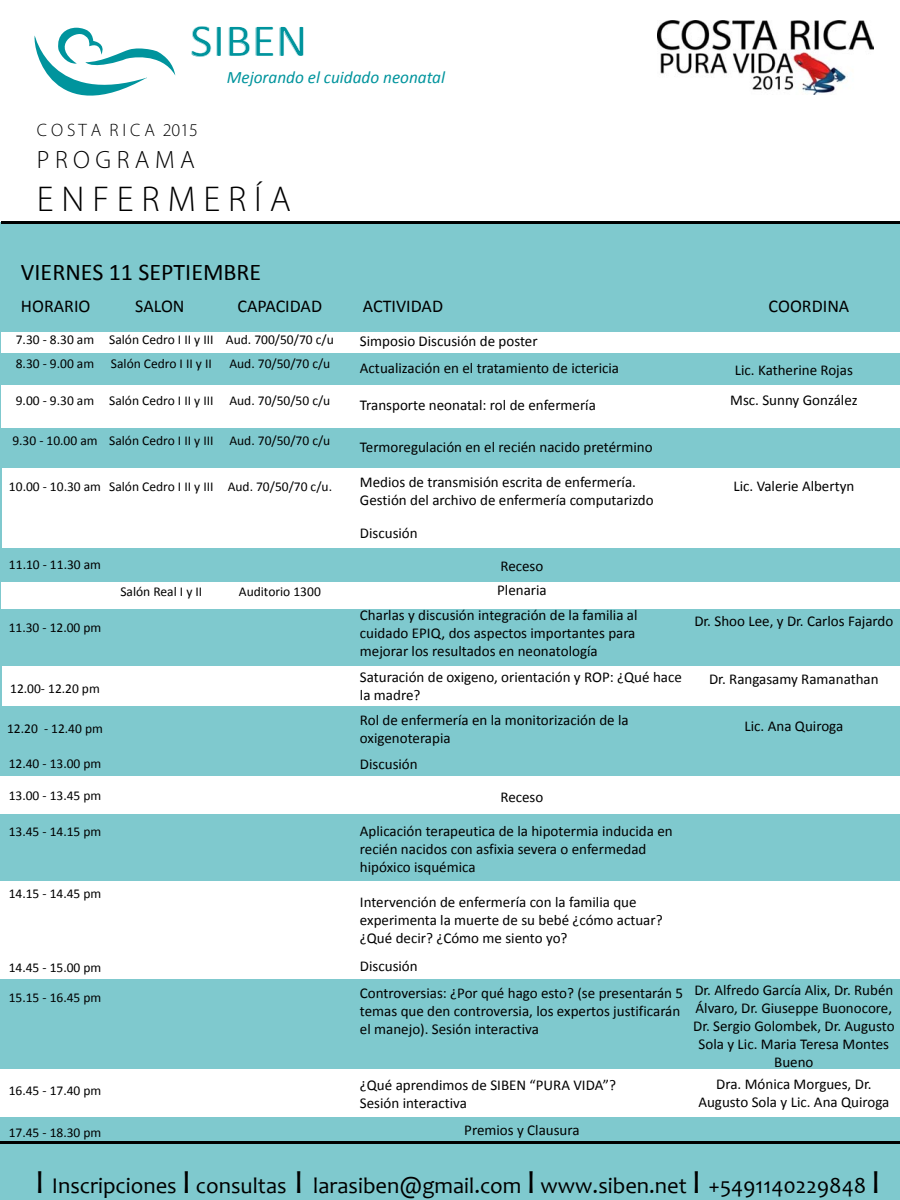
<style>
.page{position:relative;width:900px;height:1200px;background:#fff}
.page>*{position:absolute;margin:0;border:0;box-sizing:border-box;transform-origin:0 0}
.t1{font:46.5px "Calibri";color:#00949d;scale:1.06 1}
.t2{font:300 36px "Myriad Pro";color:#000}
.t3{font:300 25.05px "Myriad Pro";color:#000}
.t4{font:24px "Calibri";color:#000}
.t5{font:22.65px "Candara";color:#000}
.t6{font:18px "Calibri";color:#000}
.t7{font:300 18px "Myriad Pro";color:#000}
.t8{font:italic 17.4px "Calibri";color:#00949d}
.t9{font:15px/18px "Calibri";color:#000}
.t10{font:13.5px/23.7px "Calibri";color:#000}
.s1{font-size:33.9px}
</style>
<div class="page">
<div style="left:0;top:222px;width:899px;height:978px;background:#7fc9ce"></div>
<hr style="left:1px;top:221px;width:899px;height:2px;background:#000">
<img style="left:657px;top:20px;width:216px;height:75px">
<svg style="left:34px;top:28px;width:141px;height:68px"></svg>
<div style="left:1px;top:1069px;width:899px;height:47px;background:#fff"></div>
<div style="left:1px;top:881px;width:899px;height:97px;background:#fff"></div>
<div style="left:1px;top:777px;width:899px;height:37px;background:#fff"></div>
<div style="left:3px;top:666px;width:897px;height:39px;background:#fff"></div>
<div style="left:1px;top:582px;width:899px;height:27px;background:#fff"></div>
<div style="left:3px;top:468px;width:897px;height:79px;background:#fff"></div>
<div style="left:1px;top:385px;width:899px;height:43px;background:#fff"></div>
<div style="left:1px;top:332px;width:899px;height:20px;background:#fff"></div>
<hr style="left:0;top:1142px;width:900px;height:2px;background:#000">
<h1 class="t1" style="left:190px;top:12px;width:112px">SIBEN</h1>
<p class="t8" style="left:227px;top:67px;width:220px">Mejorando el cuidado neonatal</p>
<p class="t7" style="left:37px;top:119px;width:163px">C O S T A R I C A 2015</p>
<h3 class="t3" style="left:37px;top:144px;width:159px">P R O G R A M A</h3>
<h2 class="t2" style="left:37px;top:177px;width:255px">E N F E R M E R Í A</h2>
<h3 class="t4" style="left:21px;top:257px;width:242px">VIERNES 11 SEPTIEMBRE</h3>
<p class="t6" style="left:21px;top:295px;width:71px">HORARIO</p>
<p class="t6" style="left:135px;top:295px;width:51px">SALON</p>
<p class="t6" style="left:237px;top:295px;width:86px">CAPACIDAD</p>
<p class="t6" style="left:363px;top:295px;width:82px">ACTIVIDAD</p>
<p class="t6" style="left:769px;top:295px;width:82px">COORDINA</p>
<p class="t10" style="left:16px;top:327px;width:80px">7.30 - 8.30 am<br>8.30 - 9.00 am</p>
<p class="t10" style="left:16px;top:388px;width:80px">9.00 - 9.30 am</p>
<p class="t10" style="left:12px;top:428px;width:87px">9.30 - 10.00 am</p>
<p class="t10" style="left:9px;top:474px;width:94px">10.00 - 10.30 am</p>
<p class="t10" style="left:226px;top:327px;width:109px">Aud. 700/50/70 c/u<br>Aud. 70/50/70 c/u</p>
<p class="t10" style="left:229px;top:388px;width:102px">Aud. 70/50/50 c/u</p>
<p class="t10" style="left:229px;top:428px;width:102px">Aud. 70/50/70 c/u</p>
<p class="t10" style="left:228px;top:474px;width:106px">Aud. 70/50/70 c/u.</p>
<p class="t10" style="left:109px;top:327px;width:106px">Salón Cedro I II y III<br>Salón Cedro I II y II</p>
<p class="t10" style="left:109px;top:388px;width:106px">Salón Cedro I II y III</p>
<p class="t10" style="left:109px;top:428px;width:106px">Salón Cedro I II y III</p>
<p class="t10" style="left:109px;top:474px;width:106px">Salón Cedro I II y III</p>
<p class="t9" style="left:360px;top:327px;width:261px;line-height:27px">Simposio Discusión de poster<br>Actualización en el tratamiento de ictericia</p>
<p class="t9" style="left:360px;top:396px;width:237px">Transporte neonatal: rol de enfermería</p>
<p class="t9" style="left:360px;top:438px;width:294px">Termoregulación en el recién nacido pretérmino</p>
<p class="t9" style="left:360px;top:472px;width:295px">Medios de transmisión escrita de enfermería.<br>Gestión del archivo de enfermería computarizdo</p>
<p class="t9" style="left:360px;top:523px;width:59px">Discusión</p>
<p class="t9" style="left:497px;top:553px;width:51px;line-height:24px">Receso<br>Plenaria</p>
<p class="t9" style="left:360px;top:606px;width:279px">Charlas y discusión integración de la familia al cuidado EPIQ, dos aspectos importantes para mejorar los resultados en neonatología</p>
<p class="t9" style="left:360px;top:667px;width:323px">Saturación de oxigeno, orientación y ROP: ¿Qué hace la madre?</p>
<p class="t9" style="left:360px;top:711px;width:270px">Rol de enfermería en la monitorización de la oxigenoterapia</p>
<p class="t9" style="left:360px;top:754px;width:59px">Discusión</p>
<p class="t9" style="left:500px;top:787px;width:44px">Receso</p>
<p class="t9" style="left:360px;top:822px;width:314px">Aplicación terapeutica de la hipotermia inducida en recién nacidos con asfixia severa o enfermedad hipóxico isquémica</p>
<p class="t9" style="left:360px;top:892px;width:304px">Intervención de enfermería con la familia que experimenta la muerte de su bebé ¿cómo actuar? ¿Qué decir? ¿Cómo me siento yo?</p>
<p class="t9" style="left:360px;top:952px;width:325px;line-height:27px">Discusión<br>Controversias: ¿Por qué hago esto? (se presentarán 5</p>
<p class="t9" style="left:360px;top:1002px;width:322px">temas que den controversia, los expertos justificarán el manejo). Sesión interactiva</p>
<p class="t9" style="left:730px;top:355px;width:129px;line-height:30px;text-align:center">Lic. Katherine Rojas<br>Msc. Sunny González</p>
<p class="t9" style="left:733px;top:476px;width:122px">Lic. Valerie Albertyn</p>
<p class="t10" style="left:9px;top:552px;width:94px">11.10 - 11.30 am</p>
<p class="t10" style="left:120px;top:579px;width:83px">Salón Real I y II</p>
<p class="t10" style="left:239px;top:579px;width:83px">Auditorio 1300</p>
<p class="t9" style="left:694px;top:611px;width:201px">Dr. Shoo Lee, y Dr. Carlos Fajardo</p>
<p class="t10" style="left:9px;top:615px;width:94px">11.30 - 12.00 pm</p>
<p class="t9" style="left:709px;top:670px;width:171px">Dr. Rangasamy Ramanathan</p>
<p class="t9" style="left:745px;top:716px;width:100px">Lic. Ana Quiroga</p>
<p class="t10" style="left:10px;top:676px;width:91px">12.00- 12.20 pm</p>
<p class="t10" style="left:7px;top:716px;width:97px">12.20 - 12.40 pm</p>
<p class="t10" style="left:9px;top:751px;width:94px">12.40 - 13.00 pm</p>
<p class="t10" style="left:9px;top:783px;width:94px">13.00 - 13.45 pm</p>
<p class="t10" style="left:9px;top:819px;width:94px">13.45 - 14.15 pm</p>
<p class="t10" style="left:9px;top:881px;width:94px">14.15 - 14.45 pm</p>
<p class="t10" style="left:9px;top:952px;width:94px;line-height:29.4px">14.45 - 15.00 pm<br>15.15 - 16.45 pm</p>
<p class="t9" style="left:693px;top:980px;width:203px;text-align:center">Dr. Alfredo García Alix, Dr. Rubén<br>Álvaro, Dr. Giuseppe Buonocore,<br>Dr. Sergio Golombek, Dr. Augusto<br>Sola y Lic. Maria Teresa Montes<br>Bueno</p>
<p class="t9" style="left:698px;top:1075px;width:193px;text-align:center">Dra. Mónica Morgues, Dr.<br>Augusto Sola y Lic. Ana Quiroga</p>
<p class="t9" style="left:360px;top:1075px;width:258px">¿Qué aprendimos de SIBEN “PURA VIDA”?<br>Sesión interactiva</p>
<p class="t9" style="left:464px;top:1120px;width:117px">Premios y Clausura</p>
<p class="t10" style="left:9px;top:1078px;width:94px">16.45 - 17.40 pm</p>
<p class="t10" style="left:9px;top:1120px;width:94px">17.45 - 18.30 pm</p>
<h3 class="t5" style="left:35px;top:1172px;width:847px"><span class="s1">I</span> Inscripciones <span class="s1">I</span> consultas <span class="s1">I</span> larasiben@gmail.com <span class="s1">I</span> www.siben.net <span class="s1">I</span> +5491140229848 <span class="s1">I</span></h3>
</div>
